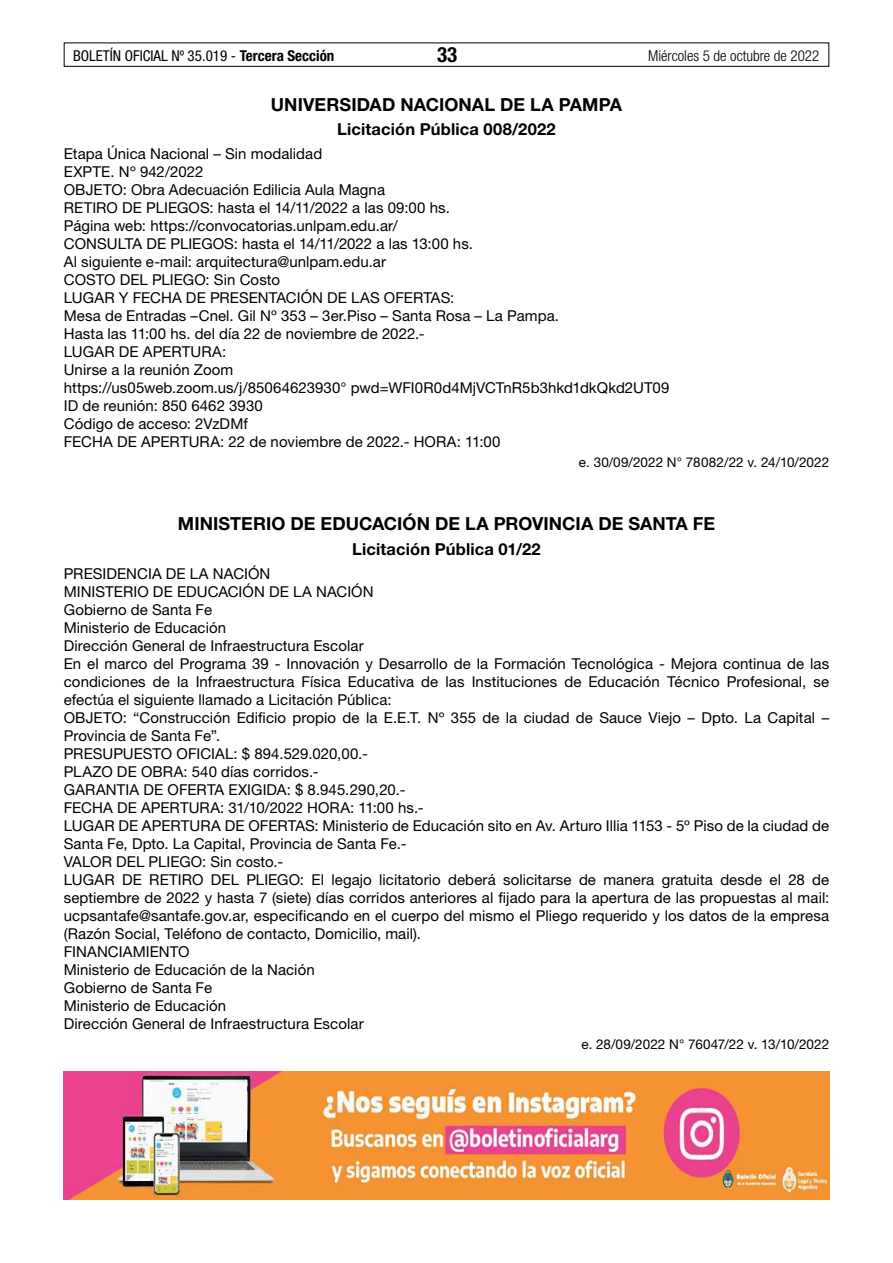
<style>
.page{position:relative;width:893px;height:1263px;background:#fff}
.page>*{position:absolute;margin:0;border:0;box-sizing:border-box;transform-origin:0 0}
.t1{font:700 condensed 21px "Helvetica Neue LT Std";color:#000}
.t2{font:700 18px "Helvetica Neue LT Std";letter-spacing:.005em;color:#000}
.t3{font:700 16.5px "Helvetica Neue LT Std";letter-spacing:.01em;color:#000}
.t4{font:15px/18px "Helvetica Neue LT Std";letter-spacing:.005em;color:#000}
.t5{font:condensed 15px "Helvetica Neue LT Std";color:#000}
.t6{font:300 condensed 15px "Helvetica Neue LT Std";color:#000}
.t7{font:13.5px "Helvetica Neue LT Std";letter-spacing:.005em;color:#000}
.s1{font-weight:700}
</style>
<div class="page">
<div style="left:64px;top:43px;width:765px;height:24px;border:1px solid #000"></div>
<img style="left:64px;top:1072px;width:765px;height:127px">
<p class="t5" style="left:73px;top:47px;width:263px">BOLETÍN OFICIAL Nº 35.019 - <span class="s1">Tercera Sección</span></p>
<h1 class="t1" style="left:437px;top:42px;width:22px">33</h1>
<p class="t6" style="left:648px;top:47px;width:173px">Miércoles 5 de octubre de 2022</p>
<p class="t2" style="left:271px;top:93px;width:353px">UNIVERSIDAD NACIONAL DE LA PAMPA</p>
<p class="t3" style="left:337px;top:119px;width:220px">Licitación Pública 008/2022</p>
<p class="t4" style="left:64px;top:145px;width:607px">Etapa Única Nacional – Sin modalidad<br>EXPTE. Nº 942/2022<br>OBJETO: Obra Adecuación Edilicia Aula Magna<br>RETIRO DE PLIEGOS: hasta el 14/11/2022 a las 09:00 hs.<br>Página web: https://convocatorias.unlpam.edu.ar/<br>CONSULTA DE PLIEGOS: hasta el 14/11/2022 a las 13:00 hs.<br>Al siguiente e-mail: arquitectura@unlpam.edu.ar<br>COSTO DEL PLIEGO: Sin Costo<br>LUGAR Y FECHA DE PRESENTACIÓN DE LAS OFERTAS:<br>Mesa de Entradas –Cnel. Gil Nº 353 – 3er.Piso – Santa Rosa – La Pampa.<br>Hasta las 11:00 hs. del día 22 de noviembre de 2022.-<br>LUGAR DE APERTURA:<br>Unirse a la reunión Zoom<br>https://us05web.zoom.us/j/85064623930° pwd=WFI0R0d4MjVCTnR5b3hkd1dkQkd2UT09<br>ID de reunión: 850 6462 3930<br>Código de acceso: 2VzDMf<br>FECHA DE APERTURA: 22 de noviembre de 2022.- HORA: 11:00</p>
<p class="t7" style="left:579px;top:454px;width:252px">e. 30/09/2022 N° 78082/22 v. 24/10/2022</p>
<p class="t2" style="left:178px;top:513px;width:539px">MINISTERIO DE EDUCACIÓN DE LA PROVINCIA DE SANTA FE</p>
<p class="t3" style="left:352px;top:539px;width:190px">Licitación Pública 01/22</p>
<p class="t4" style="left:64px;top:565px;width:767px">PRESIDENCIA DE LA NACIÓN<br>MINISTERIO DE EDUCACIÓN DE LA NACIÓN<br>Gobierno de Santa Fe<br>Ministerio de Educación<br>Dirección General de Infraestructura Escolar<br>En el marco del Programa 39 - Innovación y Desarrollo de la Formación Tecnológica - Mejora continua de las condiciones de la Infraestructura Física Educativa de las Instituciones de Educación Técnico Profesional, se efectúa el siguiente llamado a Licitación Pública:<br>OBJETO: “Construcción Edificio propio de la E.E.T. Nº 355 de la ciudad de Sauce Viejo – Dpto. La Capital – Provincia de Santa Fe”.<br>PRESUPUESTO OFICIAL: $ 894.529.020,00.-<br>PLAZO DE OBRA: 540 días corridos.-<br>GARANTIA DE OFERTA EXIGIDA: $ 8.945.290,20.-<br>FECHA DE APERTURA: 31/10/2022 HORA: 11:00 hs.-<br>LUGAR DE APERTURA DE OFERTAS: Ministerio de Educación sito en Av. Arturo Illia 1153 - 5º Piso de la ciudad de Santa Fe, Dpto. La Capital, Provincia de Santa Fe.-<br>VALOR DEL PLIEGO: Sin costo.-<br>LUGAR DE RETIRO DEL PLIEGO: El legajo licitatorio deberá solicitarse de manera gratuita desde el 28 de septiembre de 2022 y hasta 7 (siete) días corridos anteriores al fijado para la apertura de las propuestas al mail: ucpsantafe@santafe.gov.ar, especificando en el cuerpo del mismo el Pliego requerido y los datos de la empresa (Razón Social, Teléfono de contacto, Domicilio, mail).<br>FINANCIAMIENTO<br>Ministerio de Educación de la Nación<br>Gobierno de Santa Fe<br>Ministerio de Educación<br>Dirección General de Infraestructura Escolar</p>
<p class="t7" style="left:581px;top:1036px;width:249px">e. 28/09/2022 N° 76047/22 v. 13/10/2022</p>
</div>
